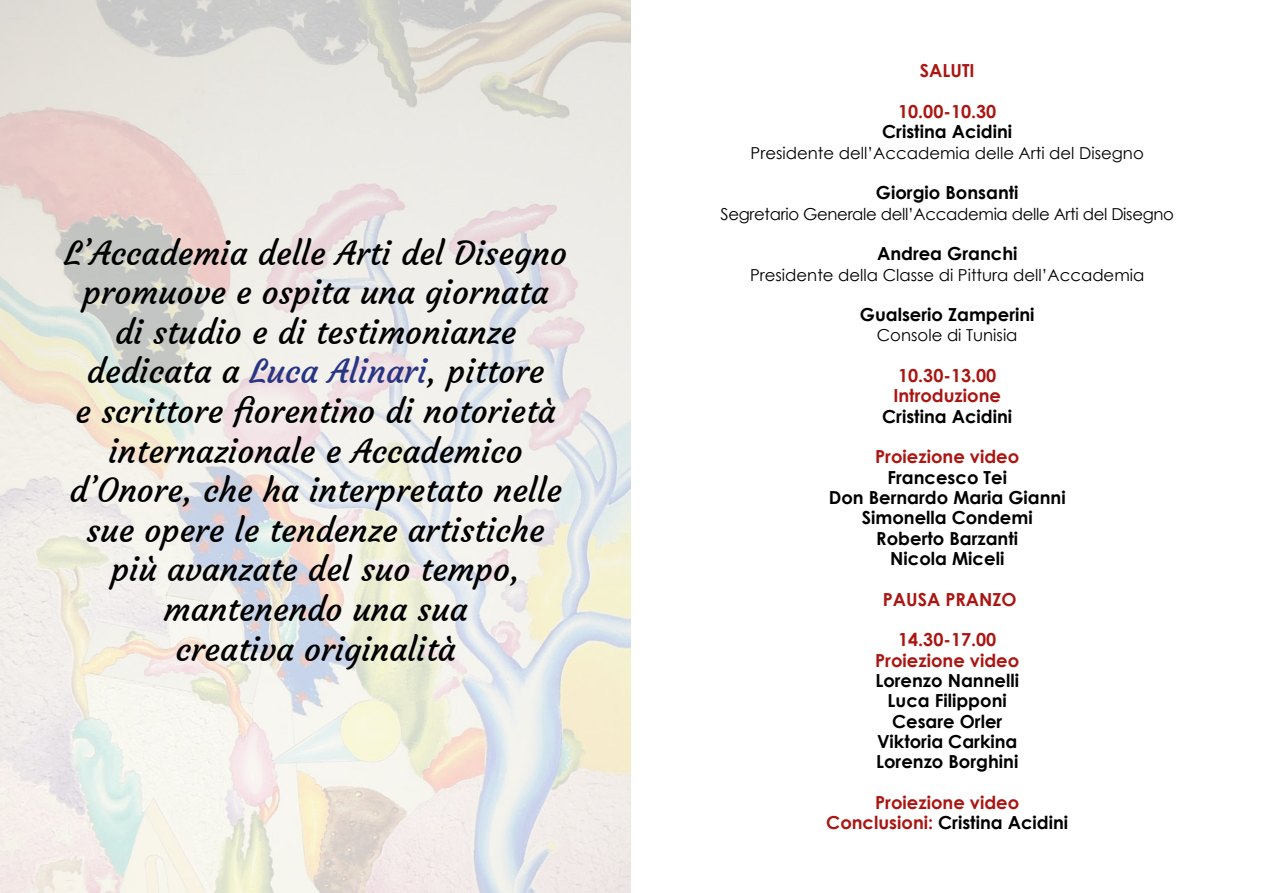
<style>
.page{position:relative;width:1263px;height:893px;background:#fff}
.page>*{position:absolute;margin:0;border:0;box-sizing:border-box;transform-origin:0 0}
.t1{font:33px/39.6px "Courgette";color:#000;text-align:center}
.t2{font:700 18px/20.2px "Century Gothic";color:#000;text-align:center}
.t3{font:700 18px/20.2px "Century Gothic";color:#aa1612;text-align:center}
.t4{font:16.5px "Century Gothic";color:#000}
.t5{font:16.5px "Century Gothic";letter-spacing:-.02em;color:#000}
.s1{color:#283583}
.s2{color:#000}
</style>
<div class="page">
<img style="left:0;top:0;width:631px;height:893px">
<p class="t1" style="left:65px;top:233px;width:504px">L’Accademia delle Arti del Disegno promuove e ospita una giornata<br>di studio e di testimonianze dedicata a <span class="s1">Luca Alinari</span>, pittore<br>e scrittore fiorentino di notorietà internazionale e Accademico d’Onore, che ha interpretato nelle sue opere le tendenze artistiche più avanzate del suo tempo, mantenendo una sua<br>creativa originalità</p>
<p class="t3" style="left:920px;top:60px;width:56px">SALUTI</p>
<p class="t3" style="left:898px;top:100px;width:100px">10.00-10.30</p>
<p class="t2" style="left:882px;top:121px;width:131px">Cristina Acidini</p>
<p class="t4" style="left:751px;top:141px;width:395px">Presidente dell’Accademia delle Arti del Disegno</p>
<p class="t2" style="left:876px;top:182px;width:144px">Giorgio Bonsanti</p>
<p class="t5" style="left:720px;top:202px;width:455px">Segretario Generale dell’Accademia delle Arti del Disegno</p>
<p class="t2" style="left:877px;top:243px;width:142px">Andrea Granchi</p>
<p class="t4" style="left:750px;top:263px;width:396px">Presidente della Classe di Pittura dell’Accademia</p>
<p class="t2" style="left:860px;top:304px;width:176px">Gualserio Zamperini</p>
<p class="t4" style="left:877px;top:324px;width:142px">Console di Tunisia</p>
<p class="t3" style="left:893px;top:365px;width:109px;text-align:left">10.30-13.00<br>Introduzione</p>
<p class="t2" style="left:882px;top:405px;width:131px">Cristina Acidini</p>
<p class="t3" style="left:875px;top:446px;width:145px">Proiezione video</p>
<p class="t2" style="left:829px;top:466px;width:238px">Francesco Tei<br>Don Bernardo Maria Gianni<br>Simonella Condemi<br>Roberto Barzanti<br>Nicola Miceli</p>
<p class="t3" style="left:883px;top:588px;width:135px">PAUSA PRANZO</p>
<p class="t3" style="left:875px;top:629px;width:145px">14.30-17.00<br>Proiezione video</p>
<p class="t2" style="left:875px;top:669px;width:145px">Lorenzo Nannelli<br>Luca Filipponi<br>Cesare Orler<br>Viktoria Carkina<br>Lorenzo Borghini</p>
<p class="t3" style="left:826px;top:791px;width:243px">Proiezione video<br>Conclusioni: <span class="s2">Cristina Acidini</span></p>
</div>
